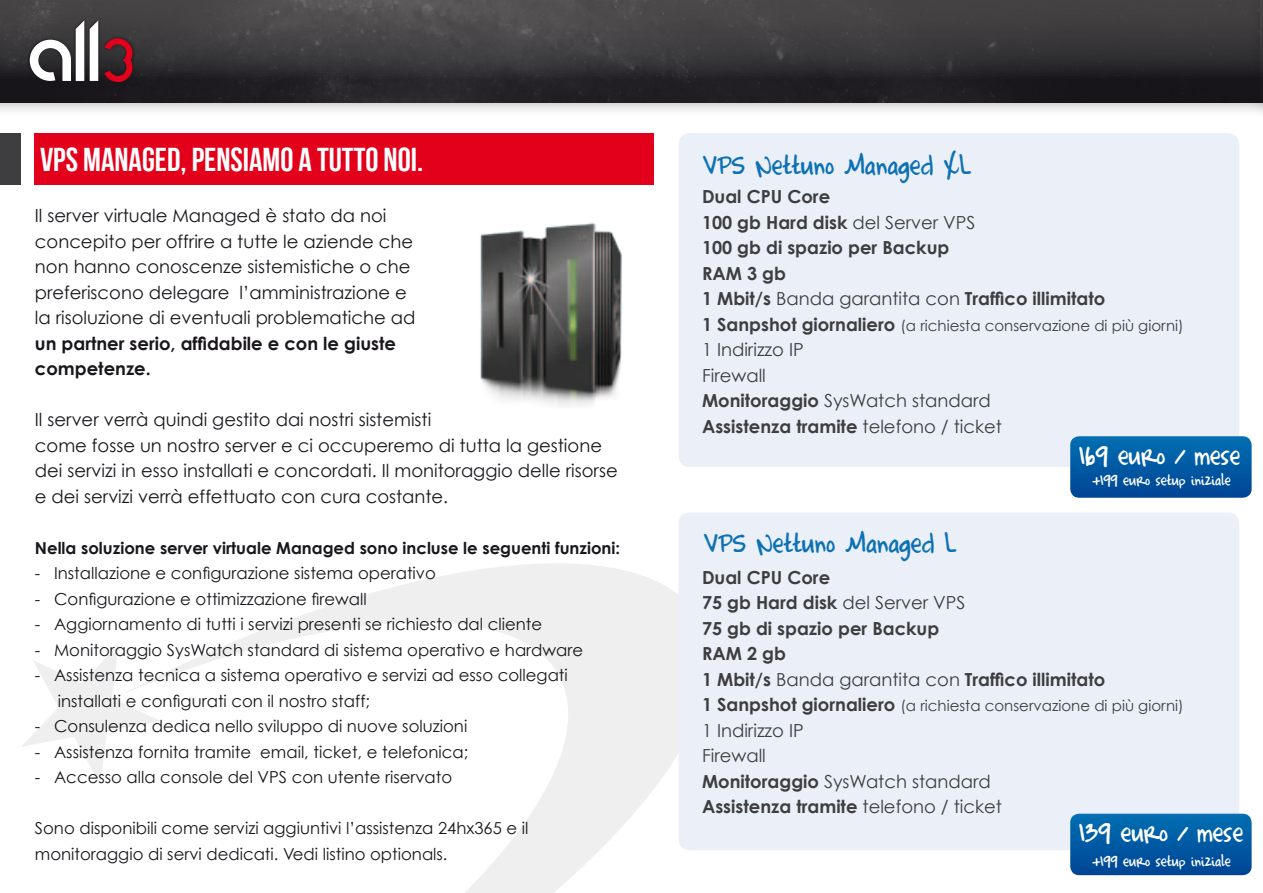
<style>
.page{position:relative;width:1263px;height:893px;background:#fff}
.page>*{position:absolute;margin:0;border:0;box-sizing:border-box;transform-origin:0 0}
.t1{font:33px "Completein Him";color:#0d71b3}
.t2{font:33px "Bebas Neue";color:#fff}
.t3{font:32.1px "Completein Him";color:#fff}
.t4{font:18.15px "Completein Him";color:#fff}
.t5{font:18px/25.5px "Century Gothic";color:#1a171c}
.t6{font:700 18px/25.5px "Century Gothic";color:#3e3e40}
.t7{font:18px/25.5px "Century Gothic";color:#3e3e40}
.t8{font:700 18px/25.5px "Century Gothic";color:#1a171c}
.t9{font:16.5px/25.5px "Century Gothic";color:#1a171c}
.t10{font:700 16.5px "Century Gothic";color:#1a171c}
.t11{font:15px "Century Gothic";color:#3e3e40}
.s1{font-weight:400}
.s2{font-weight:700;font-size:18px}
.s3{font-weight:700}
</style>
<div class="page">
<div style="left:0;top:0;width:1263px;height:118px;background:#1a171c;opacity:.4"></div>
<div style="left:1247px;top:0;width:16px;height:118px;background:#1a171c;opacity:.4"></div>
<svg style="left:1262px;top:0;width:1px;height:102px"></svg>
<img style="left:0;top:0;width:1259px;height:102px">
<svg style="left:26px;top:17px;width:110px;height:69px;background:#343235"></svg>
<svg style="left:30px;top:20px;width:54px;height:61px"></svg>
<svg style="left:90px;top:20px;width:8px;height:61px"></svg>
<svg style="left:104px;top:38px;width:28px;height:44px"></svg>
<svg style="left:161px;top:563px;width:526px;height:330px"></svg>
<svg style="left:22px;top:645px;width:139px;height:138px"></svg>
<div style="left:34px;top:134px;width:620px;height:51px;background:#e2001a"></div>
<div style="left:0;top:134px;width:21px;height:51px;background:#3e3e40"></div>
<div style="left:679px;top:133px;width:560px;height:334px;background:#eaeff8;border-radius:11px"></div>
<div style="left:679px;top:512px;width:560px;height:338px;background:#eaeff8;border-radius:11px"></div>
<svg style="left:1070px;top:436px;width:181px;height:62px;background:#045ca4"></svg>
<svg style="left:1070px;top:814px;width:181px;height:61px;background:#015aa3"></svg>
<img style="left:480px;top:222px;width:142px;height:184px">
<h1 class="t2" style="left:40px;top:142px;width:385px">VPS MANAGED, PENSIAMO A TUTTO NOI.</h1>
<p class="t5" style="left:35px;top:203px;width:382px">Il server virtuale Managed è stato da noi concepito per offrire a tutte le aziende che non hanno conoscenze sistemistiche o che preferiscono delegare l’amministrazione e la risoluzione di eventuali problematiche ad</p>
<p class="t8" style="left:35px;top:330px;width:363px">un partner serio, affidabile e con le giuste competenze.</p>
<p class="t5" style="left:35px;top:407px;width:584px">Il server verrà quindi gestito dai nostri sistemisti<br>come fosse un nostro server e ci occuperemo di tutta la gestione dei servizi in esso installati e concordati. Il monitoraggio delle risorse e dei servizi verrà effettuato con cura costante.</p>
<p class="t10" style="left:35px;top:537px;width:587px">Nella soluzione server virtuale Managed sono incluse le seguenti funzioni:</p>
<p class="t9" style="left:35px;top:560px;width:402px">- Installazione e configurazione sistema operativo</p>
<p class="t9" style="left:35px;top:586px;width:333px">- Configurazione e ottimizzazione firewall</p>
<p class="t9" style="left:35px;top:611px;width:509px">- Aggiornamento di tutti i servizi presenti se richiesto dal cliente</p>
<p class="t9" style="left:35px;top:637px;width:550px">- Monitoraggio SysWatch standard di sistema operativo e hardware</p>
<p class="t9" style="left:58px;top:662px;width:512px;text-indent:-23px">- Assistenza tecnica a sistema operativo e servizi ad esso collegati installati e configurati con il nostro staff;</p>
<p class="t9" style="left:35px;top:713px;width:434px">- Consulenza dedica nello sviluppo di nuove soluzioni</p>
<p class="t9" style="left:35px;top:739px;width:435px">- Assistenza fornita tramite email, ticket, e telefonica;</p>
<p class="t9" style="left:35px;top:764px;width:419px">- Accesso alla console del VPS con utente riservato</p>
<p class="t9" style="left:35px;top:815px;width:495px">Sono disponibili come servizi aggiuntivi l’assistenza 24hx365 e il monitoraggio di servi dedicati. Vedi listino optionals.</p>
<h1 class="t1" style="left:703px;top:149px;width:270px">VPS Nettuno Managed XL</h1>
<p class="t6" style="left:702px;top:184px;width:405px">Dual CPU Core<br>100 gb Hard disk <span class="s1">del Server VPS<br></span>100 gb di spazio per Backup<br>RAM 3 gb<br>1 Mbit/s <span class="s1">Banda garantita con</span> Traffico illimitato</p>
<p class="t11" style="left:702px;top:316px;width:483px"><span class="s2">1 Sanpshot giornaliero</span> (a richiesta conservazione di più giorni)</p>
<p class="t7" style="left:702px;top:337px;width:301px">1 Indirizzo IP<br>Firewall<br><span class="s3">Monitoraggio</span> SysWatch standard<br><span class="s3">Assistenza tramite</span> telefono / ticket</p>
<h2 class="t3" style="left:1079px;top:440px;width:163px">169 euro / mese</h2>
<h1 class="t1" style="left:704px;top:528px;width:254px">VPS Nettuno Managed L</h1>
<p class="t4" style="left:1091px;top:471px;width:141px">+199 euro setup iniziale</p>
<p class="t6" style="left:702px;top:564px;width:405px">Dual CPU Core<br>75 gb Hard disk <span class="s1">del Server VPS<br></span>75 gb di spazio per Backup<br>RAM 2 gb<br>1 Mbit/s <span class="s1">Banda garantita con</span> Traffico illimitato</p>
<p class="t11" style="left:702px;top:697px;width:483px"><span class="s2">1 Sanpshot giornaliero</span> (a richiesta conservazione di più giorni)</p>
<p class="t7" style="left:702px;top:717px;width:301px">1 Indirizzo IP<br>Firewall<br><span class="s3">Monitoraggio</span> SysWatch standard<br><span class="s3">Assistenza tramite</span> telefono / ticket</p>
<h2 class="t3" style="left:1079px;top:818px;width:165px">139 euro / mese</h2>
<p class="t4" style="left:1091px;top:853px;width:141px">+199 euro setup iniziale</p>
</div>
